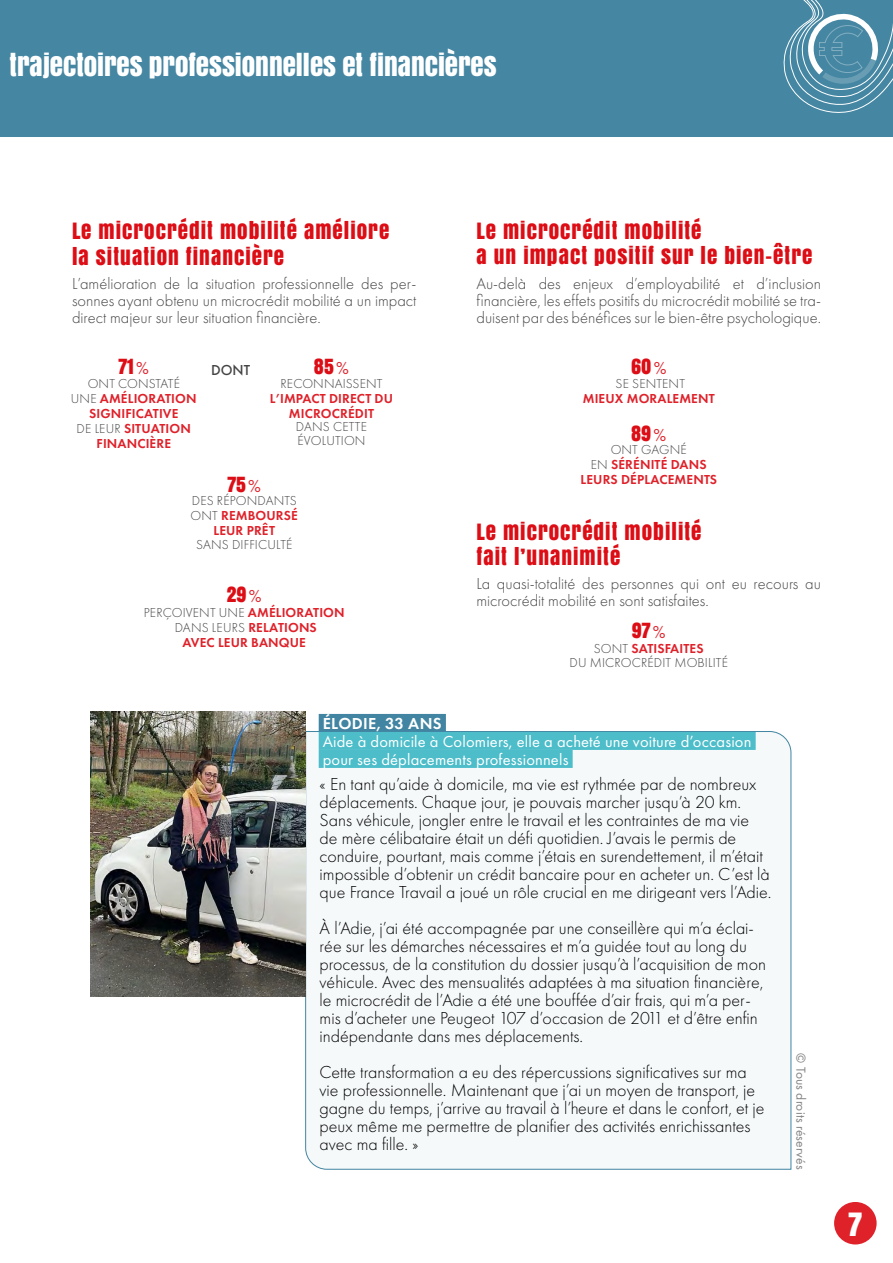
<style>
.page{position:relative;width:893px;height:1263px;background:#fff}
.page>*{position:absolute;margin:0;border:0;box-sizing:border-box;transform-origin:0 0}
.t1{font:30px "Anton";color:#fff}
.t2{font:27px "Anton";color:#fff}
.t3{font:21px/25.5px "Anton";letter-spacing:.05em;color:#dc0d15}
.t4{font:19.5px "Anton";color:#dc0d15}
.t5{font:300 18px/18px "Futura PT";color:#000}
.t6{font:300 16.5px/17.2px "Futura PT";color:#454444;text-align:justify}
.t7{font:16.5px/18px "Futura PT";letter-spacing:.01em;color:#fff}
.t8{font:600 16.5px "Futura PT";letter-spacing:.02em;color:#fff}
.t9{font:500 15px "Futura PT";color:#454444}
.t10{font:600 13.5px/15px "Futura PT";letter-spacing:.01em;color:#df212a;text-align:center}
.t11{font:300 13.5px/13.5px "Futura PT";letter-spacing:.01em;color:#454444}
.t12{font:13.5px "Futura PT";letter-spacing:.01em;color:#858585}
.s1{font-family:"Futura PT";font-size:18px;color:#df212a}
.s2{font-weight:300;color:#454444}
.s3{font-weight:600;color:#df212a}
</style>
<div class="page">
<div style="left:0;top:0;width:893px;height:137px;background:#4586a2"></div>
<svg style="left:783px;top:0;width:110px;height:113px"></svg>
<div style="left:834px;top:1202px;width:43px;height:42px;background:#df212a;border-radius:50%"></div>
<div style="left:305px;top:731px;width:486px;height:438px;background:#f6f9fa"></div>
<div style="left:319px;top:714px;width:127px;height:18px;background:#4285a2"></div>
<div style="left:319px;top:732px;width:437px;height:18px;background:#4dbdca"></div>
<div style="left:319px;top:750px;width:254px;height:18px;background:#4dbdca"></div>
<img style="left:91px;top:712px;width:214px;height:285px">
<h2 class="t2" style="left:9px;top:45px;width:489px">TRAJECTOIRES PROFESSIONNELLES ET FINANCIÈRES</h2>
<p class="t3" style="left:72px;top:218px;width:319px">LE MICROCRÉDIT MOBILITÉ AMÉLIORE<br>LA SITUATION FINANCIÈRE</p>
<p class="t6" style="left:72px;top:275px;width:346px">L’amélioration de la situation professionnelle des per&shy;sonnes ayant obtenu un microcrédit mobilité a un impact direct majeur sur leur situation financière.</p>
<p class="t4" style="left:119px;top:351px;width:32px">71<span class="s1">%</span></p>
<p class="t10" style="left:71px;top:376px;width:127px"><span class="s2">ONT CONSTATÉ<br>UNE</span> AMÉLIORATION<br>SIGNIFICATIVE<br><span class="s2">DE LEUR</span> SITUATION<br>FINANCIÈRE</p>
<p class="t9" style="left:211px;top:360px;width:41px">DONT</p>
<p class="t4" style="left:314px;top:351px;width:36px">85<span class="s1">%</span></p>
<p class="t11" style="left:280px;top:377px;width:103px">RECONNAISSENT</p>
<p class="t10" style="left:270px;top:391px;width:125px">L’IMPACT DIRECT DU<br>MICROCRÉDIT</p>
<p class="t11" style="left:296px;top:420px;width:73px">DANS CETTE<br>ÉVOLUTION</p>
<p class="t4" style="left:227px;top:469px;width:35px">75<span class="s1">%</span></p>
<p class="t10" style="left:191px;top:493px;width:109px"><span class="s2">DES RÉPONDANTS<br>ONT</span> REMBOURSÉ<br>LEUR PRÊT</p>
<p class="t11" style="left:196px;top:537px;width:98px">SANS DIFFICULTÉ</p>
<p class="t4" style="left:227px;top:579px;width:36px">29<span class="s1">%</span></p>
<p class="t10" style="left:144px;top:604px;width:202px"><span class="s2">PERÇOIVENT UNE</span> AMÉLIORATION<br><span class="s2">DANS LEURS</span> RELATIONS<br>AVEC LEUR BANQUE</p>
<p class="t3" style="left:476px;top:217px;width:337px">LE MICROCRÉDIT MOBILITÉ<br>A UN IMPACT POSITIF SUR LE BIEN-ÊTRE</p>
<p class="t6" style="left:476px;top:274px;width:346px">Au-delà des enjeux d’employabilité et d’inclusion financière, les effets positifs du microcrédit mobilité se tra&shy;duisent par des bénéfices sur le bien-être psychologique.</p>
<p class="t4" style="left:631px;top:351px;width:37px">60<span class="s1">%</span></p>
<p class="t11" style="left:616px;top:376px;width:71px">SE SENTENT</p>
<p class="t10" style="left:583px;top:390px;width:133px">MIEUX MORALEMENT</p>
<p class="t4" style="left:631px;top:418px;width:37px">89<span class="s1">%</span></p>
<p class="t10" style="left:581px;top:442px;width:138px"><span class="s2">ONT GAGNÉ<br>EN</span> SÉRÉNITÉ DANS<br>LEURS DÉPLACEMENTS</p>
<p class="t3" style="left:476px;top:518px;width:226px">LE MICROCRÉDIT MOBILITÉ<br>FAIT L’UNANIMITÉ</p>
<p class="t6" style="left:476px;top:575px;width:346px">La quasi-totalité des personnes qui ont eu recours au microcrédit mobilité en sont satisfaites.</p>
<p class="t4" style="left:632px;top:615px;width:35px">97<span class="s1">%</span></p>
<p class="t11" style="left:569px;top:642px;width:160px;text-align:center">SONT <span class="s3">SATISFAITES<br></span>DU MICROCRÉDIT MOBILITÉ</p>
<p class="t8" style="left:323px;top:713px;width:120px">ÉLODIE, 33 ANS</p>
<p class="t7" style="left:323px;top:732px;width:430px">Aide à domicile à Colomiers, elle a acheté une voiture d’occasion pour ses déplacements professionnels</p>
<p class="t5" style="left:320px;top:775px;width:453px">« En tant qu’aide à domicile, ma vie est rythmée par de nombreux déplacements. Chaque jour, je pouvais marcher jusqu’à 20 km.<br>Sans véhicule, jongler entre le travail et les contraintes de ma vie de mère célibataire était un défi quotidien. J’avais le permis de conduire, pourtant, mais comme j’étais en surendettement, il m’était impossible d’obtenir un crédit bancaire pour en acheter un. C’est là que France Travail a joué un rôle crucial en me dirigeant vers l’Adie.</p>
<p class="t5" style="left:320px;top:919px;width:448px">À l’Adie, j’ai été accompagnée par une conseillère qui m’a éclai&shy;rée sur les démarches nécessaires et m’a guidée tout au long du processus, de la constitution du dossier jusqu’à l’acquisition de mon véhicule. Avec des mensualités adaptées à ma situation financière, le microcrédit de l’Adie a été une bouffée d’air frais, qui m’a per&shy;mis d’acheter une Peugeot 107 d’occasion de 2011 et d’être enfin indépendante dans mes déplacements.</p>
<p class="t5" style="left:320px;top:1063px;width:446px">Cette transformation a eu des répercussions significatives sur ma vie professionnelle. Maintenant que j’ai un moyen de transport, je gagne du temps, j’arrive au travail à l’heure et dans le confort, et je peux même me permettre de planifier des activités enrichissantes avec ma fille. »</p>
<p class="t12" style="left:809px;top:1053px;width:117px;rotate:90deg">© Tous droits réservés</p>
<h1 class="t1" style="left:849px;top:1200px;width:15px">7</h1>
</div>
